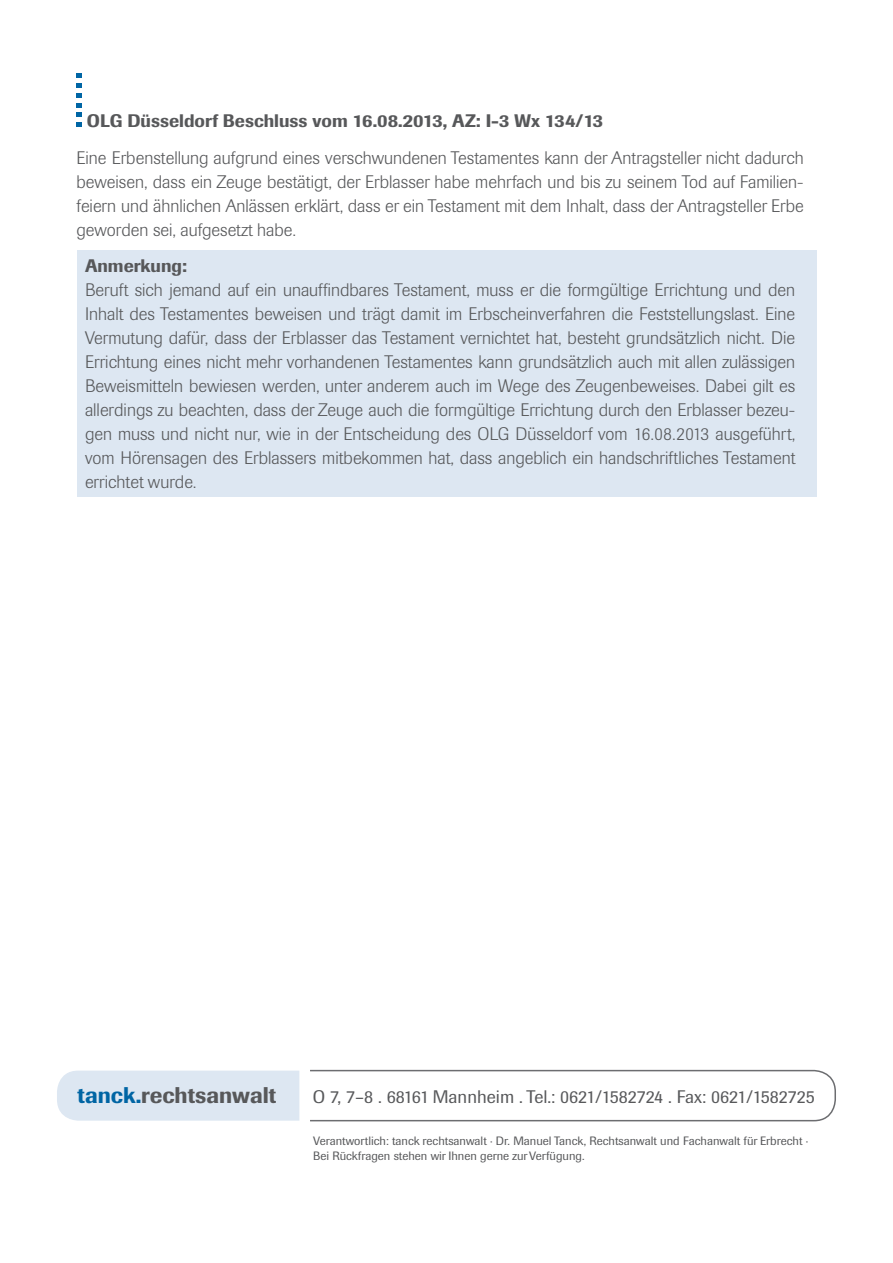
<style>
.page{position:relative;width:893px;height:1263px;background:#fff}
.page>*{position:absolute;margin:0;border:0;box-sizing:border-box;transform-origin:0 0}
.t1{font:500 22.5px "Imago BQ";color:#57585a}
.t2{font:300 18px/24px "Imago BQ";color:#57585a;text-align:justify}
.t3{font:500 18px "Imago BQ";color:#57585a}
.t4{font:18px "Imago BQ";color:#57585a}
.t5{font:12px/15px "Imago BQ";color:#57585a}
.s1{color:#0065a4}
</style>
<div class="page">
<div style="left:77px;top:250px;width:739px;height:246px;background:#dde7f2"></div>
<svg style="left:310px;top:1069px;width:526px;height:53px"></svg>
<div style="left:57px;top:1070px;width:242px;height:51px;background:#dde7f2"></div>
<svg style="left:77px;top:74px;width:5px;height:53px"></svg>
<p class="t3" style="left:87px;top:110px;width:518px">OLG Düsseldorf Beschluss vom 16.08.2013, AZ: I-3 Wx 134/13</p>
<p class="t2" style="left:77px;top:146px;width:729px">Eine Erbenstellung aufgrund eines verschwundenen Testamentes kann der Antragsteller nicht dadurch beweisen, dass ein Zeuge bestätigt, der Erblasser habe mehrfach und bis zu seinem Tod auf Familien&shy;feiern und ähnlichen Anlässen erklärt, dass er ein Testament mit dem Inhalt, dass der Antragsteller Erbe geworden sei, aufgesetzt habe.</p>
<p class="t3" style="left:85px;top:255px;width:103px">Anmerkung:</p>
<p class="t2" style="left:85px;top:278px;width:712px">Beruft sich jemand auf ein unauffindbares Testament, muss er die formgültige Errichtung und den Inhalt des Testamentes beweisen und trägt damit im Erbscheinverfahren die Feststellungslast. Eine Vermutung dafür, dass der Erblasser das Testament vernichtet hat, besteht grundsätzlich nicht. Die Errichtung eines nicht mehr vorhandenen Testamentes kann grundsätzlich auch mit allen zulässigen Beweismitteln bewiesen werden, unter anderem auch im Wege des Zeugenbeweises. Dabei gilt es allerdings zu beachten, dass der Zeuge auch die formgültige Errichtung durch den Erblasser bezeu&shy;gen muss und nicht nur, wie in der Entscheidung des OLG Düsseldorf vom 16.08.2013 ausgeführt, vom Hörensagen des Erblassers mitbekommen hat, dass angeblich ein handschriftliches Testament errichtet wurde.</p>
<p class="t1" style="left:78px;top:1081px;width:200px"><span class="s1">tanck.</span>rechtsanwalt</p>
<p class="t4" style="left:313px;top:1086px;width:503px">O 7, 7–8 . 68161 Mannheim . Tel.: 0621/1582724 . Fax: 0621/1582725</p>
<p class="t5" style="left:313px;top:1133px;width:497px">Verantwortlich: tanck rechtsanwalt · Dr. Manuel Tanck, Rechtsanwalt und Fachanwalt für Erbrecht ·<br>Bei Rückfragen stehen wir Ihnen gerne zur Verfügung.</p>
</div>
